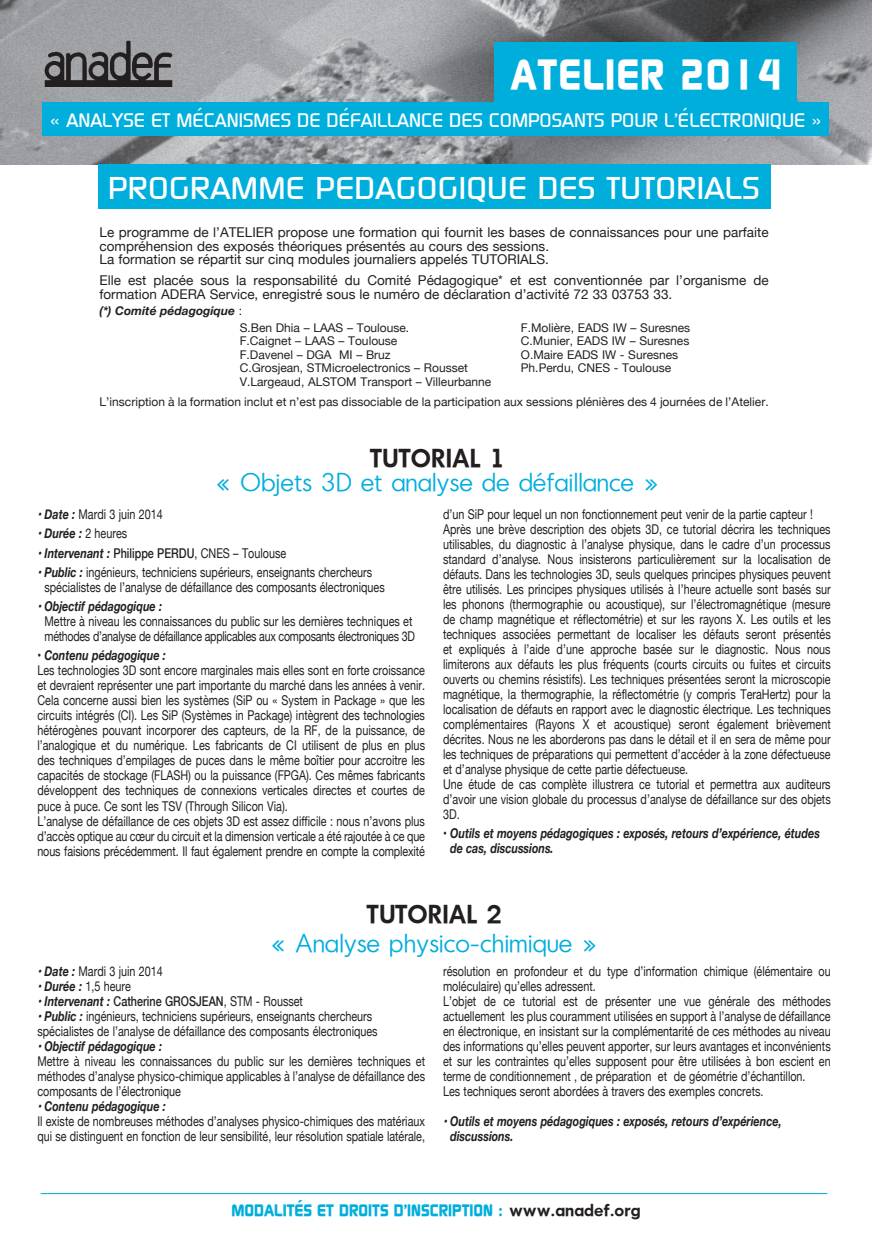
<style>
.page{position:relative;width:872px;height:1242px;background:#fff}
.page>*{position:absolute;margin:0;border:0;box-sizing:border-box;transform-origin:0 0}
.t1{font:700 42px "Continuum";letter-spacing:.025em;color:#fff}
.t2{font:500 31.35px "Continuum";letter-spacing:.01em;color:#fff;scale:1.05 1}
.t3{font:24.75px "Veran Croate";color:#00aedc}
.t4{font:700 24.75px "Veran Croate";color:#231f20}
.t5{font:500 19.5px "Continuum";color:#fff}
.t6{font:700 16.5px "Continuum";color:#00aedc}
.Texte_desciptif_sess{font:13.5px/15px "Helvetica Neue";color:#231f20;text-align:justify;scale:.8 1}
.Texte_desciptif_sess-2{font:13.5px/13.5px "Helvetica Neue";color:#231f20}
.Texte_desciptif_sess-3{font:italic 700 13.5px/15px "Helvetica Neue";color:#231f20;scale:.8 1}
.Texte_desciptif_sess-4{font:13.5px/15px "Helvetica Neue";letter-spacing:-.025em;color:#231f20;scale:.8 1}
.Texte_desciptif_sess-5{font:500 13.5px "Helvetica Neue";color:#231f20;scale:.8 1}
.t7{font:12px "Helvetica Neue";color:#231f20}
.t8{font:italic 700 12px "Helvetica Neue";color:#231f20}
.s1{font-weight:400;font-style:normal}
.s2{font-weight:700;font-style:italic}
.s3{font-weight:500}
.s4{font-weight:400}
.s5{font-family:"Veran Croate"}
.s6{font-family:"Veran Croate";color:#231f20}
</style>
<div class="page">
<img style="left:0;top:0;width:872px;height:164px">
<div style="left:494px;top:43px;width:303px;height:68px;background:#00aedc"></div>
<div style="left:98px;top:164px;width:672px;height:44px;background:#00aedc"></div>
<img style="left:44px;top:40px;width:128px;height:47px">
<div style="left:43px;top:102px;width:786px;height:34px;background:#00aedc"></div>
<hr style="left:41px;top:1193px;width:786px;height:1px;background:#00aedc">
<p class="t1" style="left:510px;top:46px;width:273px">ATELIER 2014</p>
<p class="t5" style="left:50px;top:108px;width:774px">« ANALYSE ET MÉCANISMES DE DÉFAILLANCE DES COMPOSANTS POUR L’ÉLECTRONIQUE »</p>
<p class="t2" style="left:108px;top:167px;width:622px">PROGRAMME PEDAGOGIQUE DES TUTORIALS</p>
<p class="Texte_desciptif_sess-2" style="left:100px;top:226px;width:670px">Le programme de l’ATELIER propose une formation qui fournit les bases de connaissances pour une parfaite compréhension des exposés théoriques présentés au cours des sessions.</p>
<p class="Texte_desciptif_sess-2" style="left:100px;top:253px;width:451px">La formation se répartit sur cinq modules journaliers appelés TUTORIALS.</p>
<p class="Texte_desciptif_sess-2" style="left:100px;top:274px;width:670px">Elle est placée sous la responsabilité du Comité Pédagogique* et est conventionnée par l’organisme de formation ADERA Service, enregistré sous le numéro de déclaration d’activité 72 33 03753 33.</p>
<p class="t8" style="left:100px;top:301px;width:144px">(*) Comité pédagogique <span class="s1">:</span></p>
<p class="t7" style="left:240px;top:319px;width:171px">S.Ben Dhia – LAAS – Toulouse.</p>
<p class="t7" style="left:240px;top:332px;width:159px">F.Caignet – LAAS – Toulouse</p>
<p class="t7" style="left:240px;top:346px;width:152px">F.Davenel – DGA MI – Bruz</p>
<p class="t7" style="left:240px;top:359px;width:230px">C.Grosjean, STMicroelectronics – Rousset</p>
<p class="t7" style="left:240px;top:373px;width:253px">V.Largeaud, ALSTOM Transport – Villeurbanne</p>
<p class="t7" style="left:521px;top:319px;width:171px">F.Molière, EADS IW – Suresnes</p>
<p class="t7" style="left:521px;top:332px;width:170px">C.Munier, EADS IW – Suresnes</p>
<p class="t7" style="left:521px;top:346px;width:159px">O.Maire EADS IW - Suresnes</p>
<p class="t7" style="left:521px;top:359px;width:152px">Ph.Perdu, CNES - Toulouse</p>
<p class="t7" style="left:100px;top:393px;width:670px">L’inscription à la formation inclut et n’est pas dissociable de la participation aux sessions plénières des 4 journées de l’Atelier.</p>
<p class="t4" style="left:370px;top:443px;width:136px">TUTORIAL 1</p>
<p class="t3" style="left:216px;top:467px;width:443px">« Objets 3D et analyse de défaillance »</p>
<p class="Texte_desciptif_sess" style="left:37px;top:507px;width:158px"><span class="s2">• Date :</span> Mardi 3 juin 2014</p>
<p class="Texte_desciptif_sess-3" style="left:37px;top:526px;width:114px">• Durée : <span class="s1">2 heures</span></p>
<p class="Texte_desciptif_sess" style="left:37px;top:546px;width:312px"><span class="s2">• Intervenant :</span> <span class="s3">Philippe PERDU</span>, CNES – Toulouse</p>
<p class="Texte_desciptif_sess" style="left:44px;top:565px;width:427px;text-indent:-7px"><span class="s2">• Public :</span> ingénieurs, techniciens supérieurs, enseignants chercheurs spécialistes de l’analyse de défaillance des composants électroniques</p>
<p class="Texte_desciptif_sess-4" style="left:44px;top:599px;width:464px;text-indent:-7px"><span class="s2">• Objectif pédagogique :<br></span>Mettre à niveau les connaissances du public sur les dernières techniques et méthodes d’analyse de défaillance applicables aux composants électroniques 3D</p>
<p class="Texte_desciptif_sess-3" style="left:37px;top:648px;width:162px"><span class="s1">•</span> Contenu pédagogique :</p>
<p class="Texte_desciptif_sess" style="left:37px;top:664px;width:486px">Les technologies 3D sont encore marginales mais elles sont en forte croissance et devraient représenter une part importante du marché dans les années à venir.<br>Cela concerne aussi bien les systèmes (SiP ou « System in Package » que les circuits intégrés (CI). Les SiP (Systèmes in Package) intègrent des technologies hétérogènes pouvant incorporer des capteurs, de la RF, de la puissance, de l’analogique et du numérique. Les fabricants de CI utilisent de plus en plus des techniques d’empilages de puces dans le même boîtier pour accroitre les capacités de stockage (FLASH) ou la puissance (FPGA). Ces mêmes fabricants développent des techniques de connexions verticales directes et courtes de puce à puce. Ce sont les TSV (Through Silicon Via).</p>
<p class="Texte_desciptif_sess" style="left:37px;top:814px;width:486px">L’analyse de défaillance de ces objets 3D est assez difficile : nous n’avons plus d’accès optique au cœur du circuit et la dimension verticale a été rajoutée à ce que nous faisions précédemment. Il faut également prendre en compte la complexité</p>
<p class="Texte_desciptif_sess" style="left:443px;top:507px;width:464px">d’un SiP pour lequel un non fonctionnement peut venir de la partie capteur !</p>
<p class="Texte_desciptif_sess" style="left:443px;top:522px;width:486px">Après une brève description des objets 3D, ce tutorial décrira les techniques utilisables, du diagnostic à l’analyse physique, dans le cadre d’un processus standard d’analyse. Nous insisterons particulièrement sur la localisation de défauts. Dans les technologies 3D, seuls quelques principes physiques peuvent être utilisés. Les principes physiques utilisés à l’heure actuelle sont basés sur les phonons (thermographie ou acoustique), sur l’électromagnétique (mesure de champ magnétique et réflectométrie) et sur les rayons X. Les outils et les techniques associées permettant de localiser les défauts seront présentés et expliqués à l’aide d’une approche basée sur le diagnostic. Nous nous limiterons aux défauts les plus fréquents (courts circuits ou fuites et circuits ouverts ou chemins résistifs). Les techniques présentées seront la microscopie magnétique, la thermographie, la réflectométrie (y compris TeraHertz) pour la localisation de défauts en rapport avec le diagnostic électrique. Les techniques complémentaires (Rayons X et acoustique) seront également brièvement décrites. Nous ne les aborderons pas dans le détail et il en sera de même pour les techniques de préparations qui permettent d’accéder à la zone défectueuse et d’analyse physique de cette partie défectueuse.</p>
<p class="Texte_desciptif_sess" style="left:443px;top:777px;width:486px">Une étude de cas complète illustrera ce tutorial et permettra aux auditeurs d’avoir une vision globale du processus d’analyse de défaillance sur des objets 3D.</p>
<p class="Texte_desciptif_sess-3" style="left:450px;top:826px;width:464px;text-indent:-7px"><span class="s1">•</span> Outils et moyens pédagogiques : exposés, retours d’expérience, études de cas, discussions.</p>
<p class="t4" style="left:366px;top:899px;width:136px">TUTORIAL 2</p>
<p class="t3" style="left:272px;top:928px;width:326px">« Analyse physico-chimique »</p>
<p class="Texte_desciptif_sess" style="left:37px;top:964px;width:158px"><span class="s2">• Date :</span> Mardi 3 juin 2014</p>
<p class="Texte_desciptif_sess" style="left:37px;top:979px;width:118px"><span class="s2">• Durée :</span> 1,5 heure</p>
<p class="Texte_desciptif_sess-5" style="left:37px;top:990px;width:333px"><span class="s2">• Intervenant :</span> Catherine GROSJEAN<span class="s4">, STM - Rousset</span></p>
<p class="Texte_desciptif_sess" style="left:37px;top:1009px;width:427px"><span class="s2">• Public :</span> ingénieurs, techniciens supérieurs, enseignants chercheurs spécialistes de l’analyse de défaillance des composants électroniques</p>
<p class="Texte_desciptif_sess-3" style="left:37px;top:1039px;width:157px">• Objectif pédagogique :</p>
<p class="Texte_desciptif_sess" style="left:37px;top:1054px;width:486px">Mettre à niveau les connaissances du public sur les dernières techniques et méthodes d’analyse physico-chimique applicables à l’analyse de défaillance des composants de l’électronique</p>
<p class="Texte_desciptif_sess-3" style="left:37px;top:1099px;width:162px">• Contenu pédagogique :</p>
<p class="Texte_desciptif_sess" style="left:37px;top:1114px;width:486px">Il existe de nombreuses méthodes d’analyses physico-chimiques des matériaux qui se distinguent en fonction de leur sensibilité, leur résolution spatiale latérale,</p>
<p class="Texte_desciptif_sess" style="left:443px;top:964px;width:486px">résolution en profondeur et du type d’information chimique (élémentaire ou moléculaire) qu’elles adressent.</p>
<p class="Texte_desciptif_sess" style="left:443px;top:994px;width:486px">L’objet de ce tutorial est de présenter une vue générale des méthodes actuellement les plus couramment utilisées en support à l’analyse de défaillance en électronique, en insistant sur la complémentarité de ces méthodes au niveau des informations qu’elles peuvent apporter, sur leurs avantages et inconvénients et sur les contraintes qu’elles supposent pour être utilisées à bon escient en terme de conditionnement , de préparation et de géométrie d’échantillon.</p>
<p class="Texte_desciptif_sess" style="left:443px;top:1084px;width:402px">Les techniques seront abordées à travers des exemples concrets.</p>
<p class="Texte_desciptif_sess-3" style="left:450px;top:1113px;width:416px;text-indent:-7px">• Outils et moyens pédagogiques : exposés, retours d’expérience, discussions.</p>
<p class="t6" style="left:231px;top:1198px;width:411px">MODALITÉS ET DROITS D’INSCRIPTION <span class="s5">:</span> <span class="s6">www.anadef.org</span></p>
</div>
